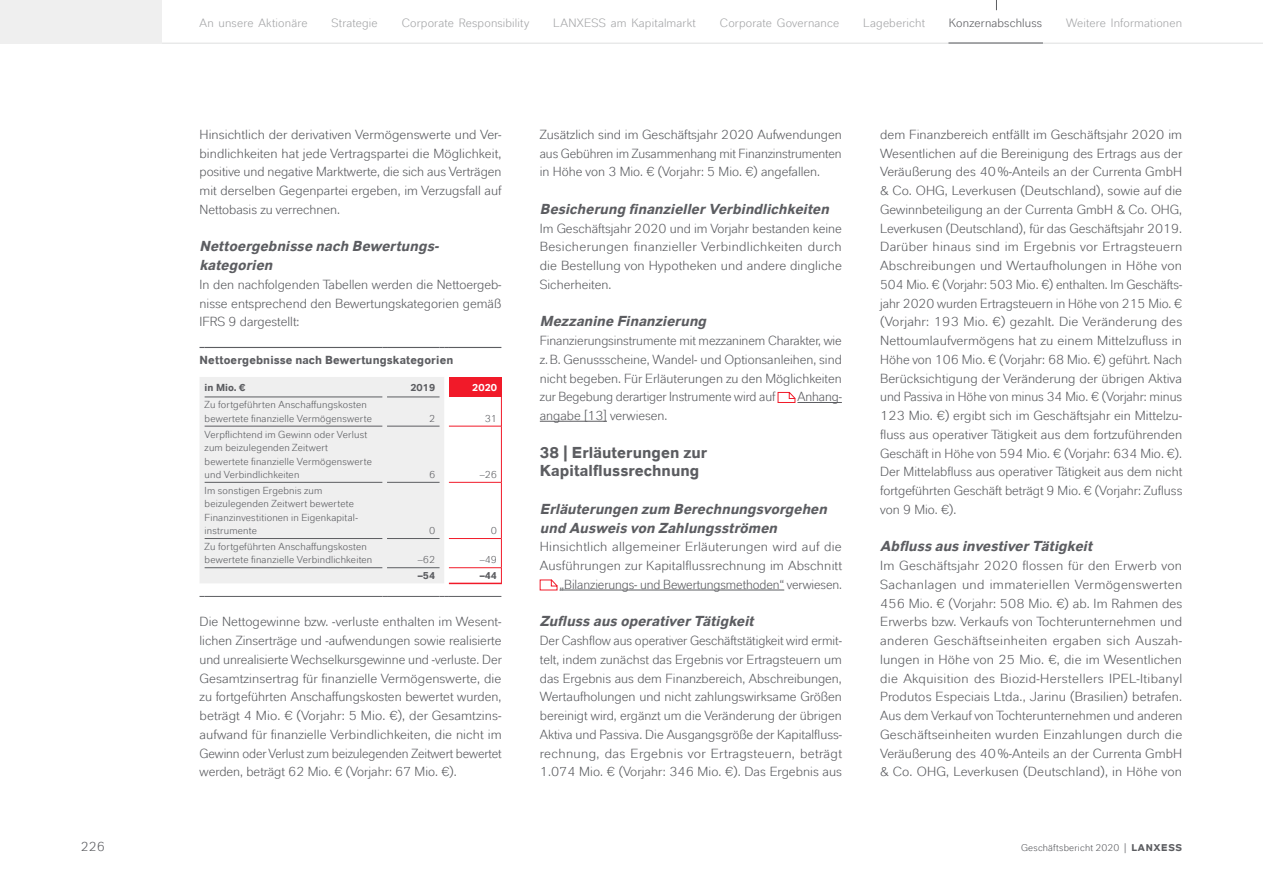
<style>
.page{position:relative;width:1263px;height:893px;background:#fff}
.page>*{position:absolute;margin:0;border:0;box-sizing:border-box;transform-origin:0 0}
.t1{font:700 15.75px/18.8px "Lanxess";letter-spacing:.005em;color:#5c5d61}
.t2{font:italic 700 14.25px/18.8px "Lanxess";letter-spacing:.005em;color:#5c5d61}
.t3{font:13.2px/18.8px "Lanxess";color:#5c5d61;text-align:justify}
.t4{font:12px "Lanxess";letter-spacing:.015em;color:#a5a6a8}
.t5{font:12px "Lanxess";letter-spacing:.01em;color:#5c5d61}
.t6{font:700 11.7px "Lanxess";letter-spacing:.015em;color:#5c5d61}
.t7{font:10.2px/13.5px "Lanxess";letter-spacing:.02em;color:#5c5d61}
.t8{font:700 10.2px "Lanxess";color:#5c5d61}
.t9{font:700 10.2px "Lanxess";color:#fff}
.t10{font:9.75px "Lanxess";letter-spacing:.02em;color:#5c5d61}
.s1{font-weight:700}
</style>
<div class="page">
<svg style="left:161px;top:0;width:1102px;height:43px"></svg>
<div style="left:0;top:0;width:161px;height:43px;background:#efefef"></div>
<hr style="left:948px;top:43px;width:95px;height:1px;background:#5c5d61">
<div style="left:200px;top:377px;width:244px;height:206px;background:#efefef"></div>
<div style="left:449px;top:377px;width:52px;height:20px;background:#f11a29"></div>
<hr style="left:501px;top:426px;width:1px;height:56px;background:#f11a29">
<hr style="left:501px;top:482px;width:1px;height:56px;background:#f11a29">
<hr style="left:501px;top:538px;width:1px;height:30px;background:#f11a29">
<hr style="left:205px;top:567px;width:177px;height:1px;background:#5c5d61">
<hr style="left:387px;top:567px;width:52px;height:1px;background:#5c5d61">
<svg style="left:501px;top:568px;width:1px;height:16px"></svg>
<hr style="left:449px;top:583px;width:52px;height:1px;background:#f11a29">
<hr style="left:449px;top:567px;width:52px;height:1px;background:#f11a29">
<svg style="left:501px;top:377px;width:1px;height:49px"></svg>
<hr style="left:205px;top:347px;width:177px;height:1px;background:#5c5d61">
<hr style="left:387px;top:347px;width:52px;height:1px;background:#5c5d61">
<hr style="left:449px;top:347px;width:52px;height:1px;background:#5c5d61">
<hr style="left:205px;top:397px;width:177px;height:1px;background:#5c5d61">
<hr style="left:387px;top:397px;width:52px;height:1px;background:#5c5d61">
<hr style="left:205px;top:426px;width:177px;height:1px;background:#5c5d61">
<hr style="left:205px;top:482px;width:177px;height:1px;background:#5c5d61">
<hr style="left:205px;top:538px;width:177px;height:1px;background:#5c5d61">
<hr style="left:205px;top:596px;width:177px;height:1px;background:#5c5d61">
<hr style="left:387px;top:596px;width:52px;height:1px;background:#5c5d61">
<hr style="left:449px;top:596px;width:52px;height:1px;background:#5c5d61">
<hr style="left:449px;top:426px;width:52px;height:1px;background:#f11a29">
<hr style="left:449px;top:482px;width:52px;height:1px;background:#f11a29">
<hr style="left:449px;top:538px;width:52px;height:1px;background:#f11a29">
<hr style="left:387px;top:426px;width:52px;height:1px;background:#5c5d61">
<hr style="left:387px;top:482px;width:52px;height:1px;background:#5c5d61">
<hr style="left:387px;top:538px;width:52px;height:1px;background:#5c5d61">
<hr style="left:797px;top:402px;width:45px;height:1px;background:#5c5d61">
<hr style="left:540px;top:421px;width:67px;height:1px;background:#5c5d61">
<hr style="left:559px;top:590px;width:225px;height:1px;background:#5c5d61">
<svg style="left:777px;top:391px;width:19px;height:12px"></svg>
<svg style="left:539px;top:579px;width:19px;height:12px"></svg>
<p class="t4" style="left:199px;top:15px;width:110px">An unsere Aktionäre</p>
<p class="t4" style="left:332px;top:15px;width:48px">Strategie</p>
<p class="t4" style="left:402px;top:15px;width:129px">Corporate Responsibility</p>
<p class="t4" style="left:553px;top:15px;width:144px">LANXESS am Kapitalmarkt</p>
<p class="t4" style="left:720px;top:15px;width:121px">Corporate Governance</p>
<p class="t4" style="left:863px;top:15px;width:63px">Lagebericht</p>
<p class="t5" style="left:949px;top:15px;width:95px">Konzernabschluss</p>
<p class="t4" style="left:1066px;top:15px;width:117px">Weitere Informationen</p>
<p class="t3" style="left:199px;top:124px;width:304px">Hinsichtlich der derivativen Vermögenswerte und Ver&shy;bindlichkeiten hat jede Vertragspartei die Möglichkeit, positive und negative Marktwerte, die sich aus Verträgen mit derselben Gegenpartei ergeben, im Verzugsfall auf Nettobasis zu verrechnen.</p>
<p class="t2" style="left:199px;top:236px;width:240px">Nettoergebnisse nach Bewertungs&shy;kategorien</p>
<p class="t3" style="left:199px;top:274px;width:304px">In den nachfolgenden Tabellen werden die Nettoergeb&shy;nisse entsprechend den Bewertungskategorien gemäß IFRS 9 dargestellt:</p>
<p class="t6" style="left:199px;top:352px;width:255px">Nettoergebnisse nach Bewertungskategorien</p>
<p class="t8" style="left:205px;top:380px;width:42px">in Mio. €</p>
<p class="t8" style="left:410px;top:380px;width:26px">2019</p>
<p class="t9" style="left:472px;top:380px;width:26px">2020</p>
<p class="t7" style="left:205px;top:398px;width:169px">Zu fortgeführten Anschaffungskosten bewertete finanzielle Vermögenswerte</p>
<p class="t7" style="left:429px;top:411px;width:8px">2</p>
<p class="t7" style="left:485px;top:411px;width:14px">31</p>
<p class="t7" style="left:205px;top:427px;width:169px">Verpflichtend im Gewinn oder Verlust zum beizulegenden Zeitwert bewertete finanzielle Vermögenswerte und Verbindlichkeiten</p>
<p class="t7" style="left:205px;top:483px;width:154px">Im sonstigen Ergebnis zum beizulegenden Zeitwert bewertete<br>Finanzinvestitionen in Eigenkapital&shy;instrumente</p>
<p class="t7" style="left:429px;top:467px;width:8px">6</p>
<p class="t7" style="left:480px;top:467px;width:19px">–26</p>
<p class="t7" style="left:429px;top:524px;width:8px">0</p>
<p class="t7" style="left:491px;top:524px;width:8px">0</p>
<p class="t7" style="left:205px;top:539px;width:169px">Zu fortgeführten Anschaffungskosten bewertete finanzielle Verbindlichkeiten</p>
<p class="t7" style="left:418px;top:553px;width:19px">–62</p>
<p class="t7" style="left:480px;top:553px;width:19px">–49</p>
<p class="t8" style="left:418px;top:568px;width:19px">–54</p>
<p class="t8" style="left:480px;top:568px;width:19px">–44</p>
<p class="t3" style="left:199px;top:612px;width:304px">Die Nettogewinne bzw. -verluste enthalten im Wesent&shy;lichen Zinserträge und -aufwendungen sowie realisierte und unrealisierte Wechselkursgewinne und -verluste. Der Gesamtzinsertrag für finanzielle Vermögenswerte, die zu fortgeführten Anschaffungskosten bewertet wurden, beträgt 4 Mio. € (Vorjahr: 5 Mio. €), der Gesamtzins&shy;aufwand für finanzielle Verbindlichkeiten, die nicht im Gewinn oder Verlust zum beizulegenden Zeitwert bewertet werden, beträgt 62 Mio. € (Vorjahr: 67 Mio. €).</p>
<p class="t3" style="left:540px;top:124px;width:304px">Zusätzlich sind im Geschäftsjahr 2020 Aufwendungen aus Gebühren im Zusammenhang mit Finanzinstrumenten in Höhe von 3 Mio. € (Vorjahr: 5 Mio. €) angefallen.</p>
<p class="t2" style="left:540px;top:198px;width:291px">Besicherung finanzieller Verbindlichkeiten</p>
<p class="t3" style="left:540px;top:218px;width:304px">Im Geschäftsjahr 2020 und im Vorjahr bestanden keine Besicherungen finanzieller Verbindlichkeiten durch die Bestellung von Hypotheken und andere dingliche Sicherheiten.</p>
<p class="t2" style="left:540px;top:311px;width:168px">Mezzanine Finanzierung</p>
<p class="t3" style="left:540px;top:331px;width:304px">Finanzierungsinstrumente mit mezzaninem Charakter, wie z.B. Genussscheine, Wandel- und Optionsanleihen, sind nicht begeben. Für Erläuterungen zu den Möglichkeiten zur Begebung derartiger Instrumente wird auf</p>
<p class="t3" style="left:797px;top:387px;width:45px">Anhang-</p>
<p class="t3" style="left:540px;top:406px;width:129px">angabe [13] verwiesen.</p>
<p class="t1" style="left:540px;top:441px;width:169px">38 | Erläuterungen zur<br>Kapitalflussrechnung</p>
<p class="t2" style="left:540px;top:498px;width:289px">Erläuterungen zum Berechnungsvorgehen und Ausweis von Zahlungsströmen</p>
<p class="t3" style="left:540px;top:537px;width:304px;text-align:right">Hinsichtlich allgemeiner Erläuterungen wird auf die<br>Ausführungen zur Kapitalflussrechnung im Abschnitt „Bilanzierungs- und Bewertungsmethoden“ verwiesen.</p>
<p class="t2" style="left:540px;top:611px;width:215px">Zufluss aus operativer Tätigkeit</p>
<p class="t3" style="left:540px;top:631px;width:304px">Der Cashflow aus operativer Geschäftstätigkeit wird ermit&shy;telt, indem zunächst das Ergebnis vor Ertragsteuern um das Ergebnis aus dem Finanzbereich, Abschreibungen, Wertaufholungen und nicht zahlungswirksame Größen bereinigt wird, ergänzt um die Veränderung der übrigen Aktiva und Passiva. Die Ausgangsgröße der Kapitalfluss&shy;rechnung, das Ergebnis vor Ertragsteuern, beträgt 1.074 Mio. € (Vorjahr: 346 Mio. €). Das Ergebnis aus</p>
<p class="t3" style="left:880px;top:124px;width:304px">dem Finanzbereich entfällt im Geschäftsjahr 2020 im Wesentlichen auf die Bereinigung des Ertrags aus der Veräußerung des 40 %-Anteils an der Currenta GmbH &amp; Co. OHG, Leverkusen (Deutschland), sowie auf die Gewinnbeteiligung an der Currenta GmbH &amp; Co. OHG, Leverkusen (Deutschland), für das Geschäftsjahr 2019.<br>Darüber hinaus sind im Ergebnis vor Ertragsteuern Abschreibungen und Wertaufholungen in Höhe von 504 Mio. € (Vorjahr: 503 Mio. €) enthalten. Im Geschäfts&shy;jahr 2020 wurden Ertragsteuern in Höhe von 215 Mio. € (Vorjahr: 193 Mio. €) gezahlt. Die Veränderung des Nettoumlaufvermögens hat zu einem Mittelzufluss in Höhe von 106 Mio. € (Vorjahr: 68 Mio. €) geführt. Nach Berücksichtigung der Veränderung der übrigen Aktiva und Passiva in Höhe von minus 34 Mio. € (Vorjahr: minus 123 Mio. €) ergibt sich im Geschäftsjahr ein Mittelzu&shy;fluss aus operativer Tätigkeit aus dem fortzuführenden Geschäft in Höhe von 594 Mio. € (Vorjahr: 634 Mio. €).<br>Der Mittelabfluss aus operativer Tätigkeit aus dem nicht fortgeführten Geschäft beträgt 9 Mio. € (Vorjahr: Zufluss von 9 Mio. €).</p>
<p class="t2" style="left:880px;top:536px;width:213px">Abfluss aus investiver Tätigkeit</p>
<p class="t3" style="left:880px;top:556px;width:304px">Im Geschäftsjahr 2020 flossen für den Erwerb von Sachanlagen und immateriellen Vermögenswerten 456 Mio. € (Vorjahr: 508 Mio. €) ab. Im Rahmen des Erwerbs bzw. Verkaufs von Tochterunternehmen und anderen Geschäftseinheiten ergaben sich Auszah&shy;lungen in Höhe von 25 Mio. €, die im Wesentlichen die Akquisition des Biozid-Herstellers IPEL-Itibanyl Produtos Especiais Ltda., Jarinu (Brasilien) betrafen.<br>Aus dem Verkauf von Tochterunternehmen und anderen Geschäftseinheiten wurden Einzahlungen durch die Veräußerung des 40 %-Anteils an der Currenta GmbH &amp; Co. OHG, Leverkusen (Deutschland), in Höhe von</p>
<p class="t3" style="left:81px;top:837px;width:26px">226</p>
<p class="t10" style="left:1021px;top:842px;width:163px">Geschäftsbericht 2020 | <span class="s1">LANXESS</span></p>
</div>
